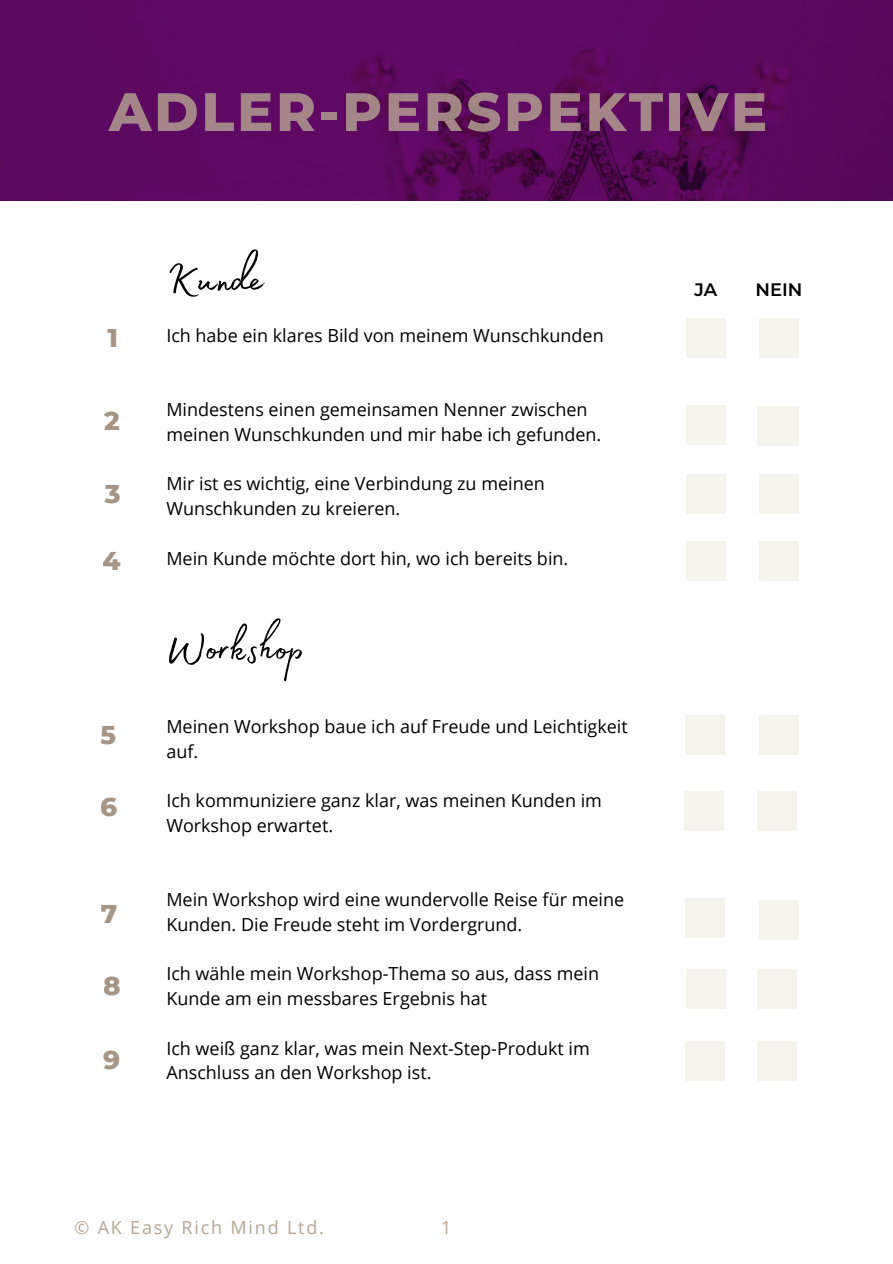
<style>
.page{position:relative;width:893px;height:1264px;background:#fff}
.page>*{position:absolute;margin:0;border:0;box-sizing:border-box;transform-origin:0 0}
.t1{font:800 54px "Montserrat";letter-spacing:.05em;color:#b6a593}
.t2{font:54px "Madelyn Fill";color:#000}
.t3{font:800 26.25px "Montserrat";color:#917c68}
.t4{font:18px/24.8px "Open Sans";color:#000}
.t5{font:18px "Open Sans";letter-spacing:.1em;color:#b6a593}
.t6{font:600 18px "Montserrat";color:#000}
</style>
<div class="page">
<div style="left:686px;top:318px;width:39px;height:39px;background:#f6f4ef"></div>
<div style="left:686px;top:405px;width:39px;height:40px;background:#f6f4ef"></div>
<div style="left:686px;top:474px;width:39px;height:39px;background:#f6f4ef"></div>
<div style="left:686px;top:541px;width:39px;height:39px;background:#f6f4ef"></div>
<div style="left:685px;top:715px;width:39px;height:40px;background:#f6f4ef"></div>
<div style="left:684px;top:791px;width:39px;height:39px;background:#f6f4ef"></div>
<div style="left:685px;top:898px;width:39px;height:39px;background:#f6f4ef"></div>
<div style="left:685px;top:969px;width:40px;height:39px;background:#f6f4ef"></div>
<div style="left:759px;top:318px;width:39px;height:39px;background:#f6f4ef"></div>
<div style="left:759px;top:474px;width:39px;height:39px;background:#f6f4ef"></div>
<div style="left:759px;top:541px;width:39px;height:39px;background:#f6f4ef"></div>
<div style="left:759px;top:715px;width:39px;height:40px;background:#f6f4ef"></div>
<div style="left:757px;top:791px;width:39px;height:39px;background:#f6f4ef"></div>
<div style="left:759px;top:900px;width:39px;height:39px;background:#f6f4ef"></div>
<div style="left:757px;top:969px;width:39px;height:39px;background:#f6f4ef"></div>
<div style="left:757px;top:406px;width:41px;height:39px;background:#f6f4ef"></div>
<div style="left:685px;top:1041px;width:39px;height:39px;background:#f6f4ef"></div>
<div style="left:757px;top:1041px;width:39px;height:39px;background:#f6f4ef"></div>
<img style="left:0;top:0;width:892px;height:200px">
<h1 class="t1" style="left:109px;top:79px;width:659px">ADLER-PERSPEKTIVE</h1>
<h2 class="t3" style="left:108px;top:321px;width:12px">1</h2>
<h2 class="t3" style="left:104px;top:405px;width:17px">2</h2>
<h2 class="t3" style="left:105px;top:478px;width:17px">3</h2>
<h2 class="t3" style="left:103px;top:544px;width:20px">4</h2>
<h2 class="t3" style="left:101px;top:719px;width:17px">5</h2>
<h2 class="t3" style="left:101px;top:791px;width:19px">6</h2>
<h2 class="t3" style="left:101px;top:898px;width:18px">7</h2>
<h2 class="t3" style="left:104px;top:969px;width:19px">8</h2>
<h2 class="t3" style="left:103px;top:1043px;width:19px">9</h2>
<h1 class="t2" style="left:166px;top:238px;width:99px">Kunde</h1>
<p class="t4" style="left:166px;top:322px;width:439px">Ich habe ein klares Bild von meinem Wunschkunden</p>
<p class="t4" style="left:166px;top:397px;width:436px">Mindestens einen gemeinsamen Nenner zwischen meinen Wunschkunden und mir habe ich gefunden.</p>
<p class="t4" style="left:166px;top:471px;width:380px">Mir ist es wichtig, eine Verbindung zu meinen<br>Wunschkunden zu kreieren.</p>
<p class="t4" style="left:166px;top:545px;width:403px">Mein Kunde möchte dort hin, wo ich bereits bin.</p>
<h1 class="t2" style="left:166px;top:607px;width:139px">Workshop</h1>
<p class="t4" style="left:166px;top:713px;width:463px">Meinen Workshop baue ich auf Freude und Leichtigkeit auf.</p>
<p class="t4" style="left:166px;top:787px;width:437px">Ich kommuniziere ganz klar, was meinen Kunden im<br>Workshop erwartet.</p>
<p class="t4" style="left:166px;top:886px;width:459px">Mein Workshop wird eine wundervolle Reise für meine<br>Kunden. Die Freude steht im Vordergrund.</p>
<p class="t4" style="left:166px;top:960px;width:434px">Ich wähle mein Workshop-Thema so aus, dass mein<br>Kunde am ein messbares Ergebnis hat</p>
<p class="t4" style="left:166px;top:1035px;width:425px">Ich weiß ganz klar, was mein Next-Step-Produkt im<br>Anschluss an den Workshop ist.</p>
<p class="t5" style="left:74px;top:1215px;width:251px">© AK Easy Rich Mind Ltd.</p>
<p class="t5" style="left:441px;top:1215px;width:12px">1</p>
<p class="t6" style="left:694px;top:278px;width:24px">JA</p>
<p class="t6" style="left:755px;top:278px;width:48px">NEIN</p>
</div>
